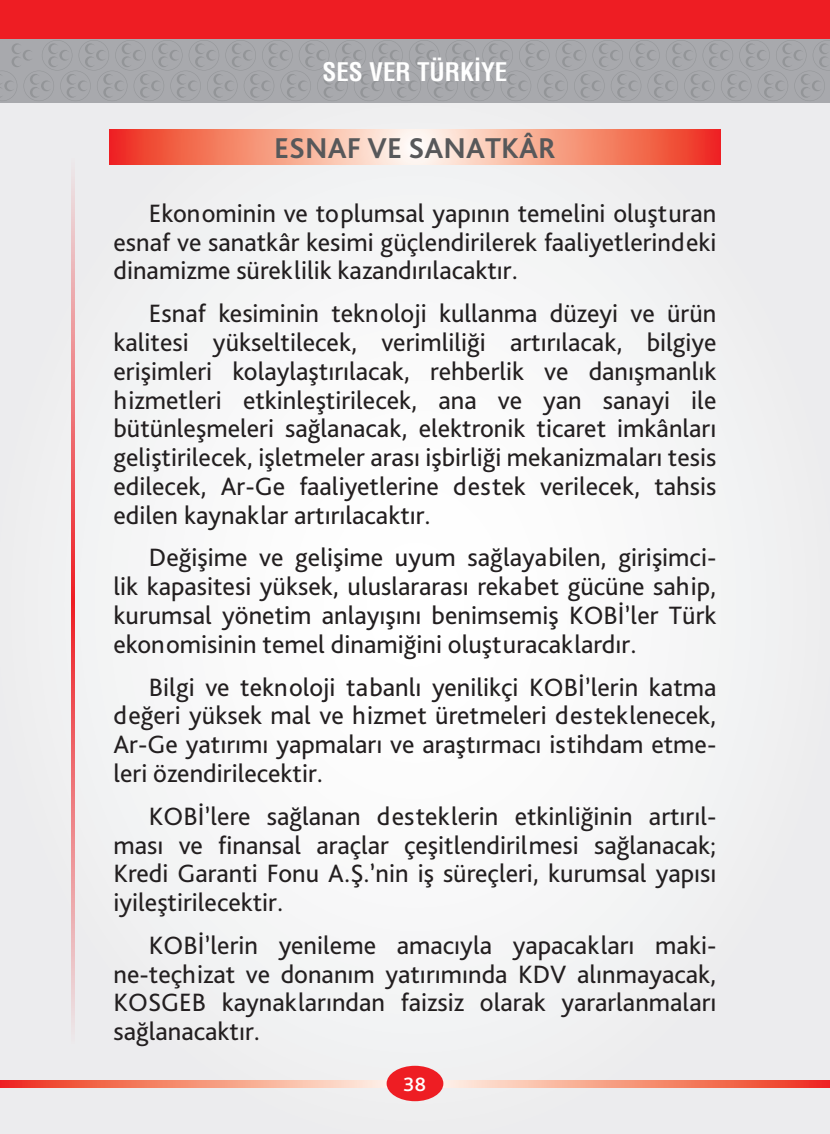
<style>
.page{position:relative;width:830px;height:1134px;background:#fff}
.page>*{position:absolute;margin:0;border:0;box-sizing:border-box;transform-origin:0 0}
.t1{font:700 30px "Bliss Pro";color:#57585a}
.t2{font:26.25px/28.8px "Bliss Pro";color:#231f20;text-align:justify}
.t3{font:700 25px "MHP Condensed";color:#fff}
.t4{font:25px "Bliss Pro";color:#fff}
</style>
<div class="page">
<div style="left:0;top:74px;width:829px;height:1060px;background:#f3f4f4"></div>
<div style="left:0;top:0;width:829px;height:39px;background:#ee1d23"></div>
<div style="left:0;top:39px;width:829px;height:63px;background:#a8a9ad"></div>
<svg style="left:0;top:40px;width:829px;height:61px"></svg>
<svg style="left:0;top:1081px;width:829px;height:7px;background:#f5907a"></svg>
<div style="left:386px;top:1066px;width:57px;height:35px;background:#ee1d23;border-radius:50%"></div>
<svg style="left:71px;top:160px;width:4px;height:882px;background:#ed8387"></svg>
<svg style="left:110px;top:129px;width:609px;height:36px;background:#f69782"></svg>
<p class="t3" style="left:322px;top:56px;width:186px">SES VER TÜRKİYE</p>
<p class="t1" style="left:274px;top:129px;width:283px">ESNAF VE SANATKÂR</p>
<p class="t2" style="left:113px;top:198px;width:604px;text-indent:35px">Ekonominin ve toplumsal yapının temelini oluşturan esnaf ve sanatkâr kesimi güçlendirilerek faaliyetlerindeki dinamizme süreklilik kazandırılacaktır.</p>
<p class="t2" style="left:113px;top:299px;width:604px;text-indent:35px">Esnaf kesiminin teknoloji kullanma düzeyi ve ürün kalitesi yükseltilecek, verimliliği artırılacak, bilgiye erişimleri kolaylaştırılacak, rehberlik ve danışmanlık hizmetleri etkinleştirilecek, ana ve yan sanayi ile bütünleşmeleri sağlanacak, elektronik ticaret imkânları geliştirilecek, işletmeler arası işbirliği mekanizmaları tesis edilecek, Ar-Ge faaliyetlerine destek verilecek, tahsis edilen kaynaklar artırılacaktır.</p>
<p class="t2" style="left:113px;top:543px;width:604px;text-indent:35px">Değişime ve gelişime uyum sağlayabilen, girişimci&shy;lik kapasitesi yüksek, uluslararası rekabet gücüne sahip, kurumsal yönetim anlayışını benimsemiş KOBİ’ler Türk ekonomisinin temel dinamiğini oluşturacaklardır.</p>
<p class="t2" style="left:113px;top:672px;width:604px;text-indent:35px">Bilgi ve teknoloji tabanlı yenilikçi KOBİ’lerin katma değeri yüksek mal ve hizmet üretmeleri desteklenecek, Ar-Ge yatırımı yapmaları ve araştırmacı istihdam etme&shy;leri özendirilecektir.</p>
<p class="t2" style="left:113px;top:801px;width:604px;text-indent:35px">KOBİ’lere sağlanan desteklerin etkinliğinin artırıl&shy;ması ve finansal araçlar çeşitlendirilmesi sağlanacak; Kredi Garanti Fonu A.Ş.’nin iş süreçleri, kurumsal yapısı iyileştirilecektir.</p>
<p class="t2" style="left:113px;top:930px;width:604px;text-indent:35px">KOBİ’lerin yenileme amacıyla yapacakları maki&shy;ne-teçhizat ve donanım yatırımında KDV alınmayacak, KOSGEB kaynaklarından faizsiz olarak yararlanmaları sağlanacaktır.</p>
<p class="t4" style="left:403px;top:1067px;width:24px">38</p>
</div>
